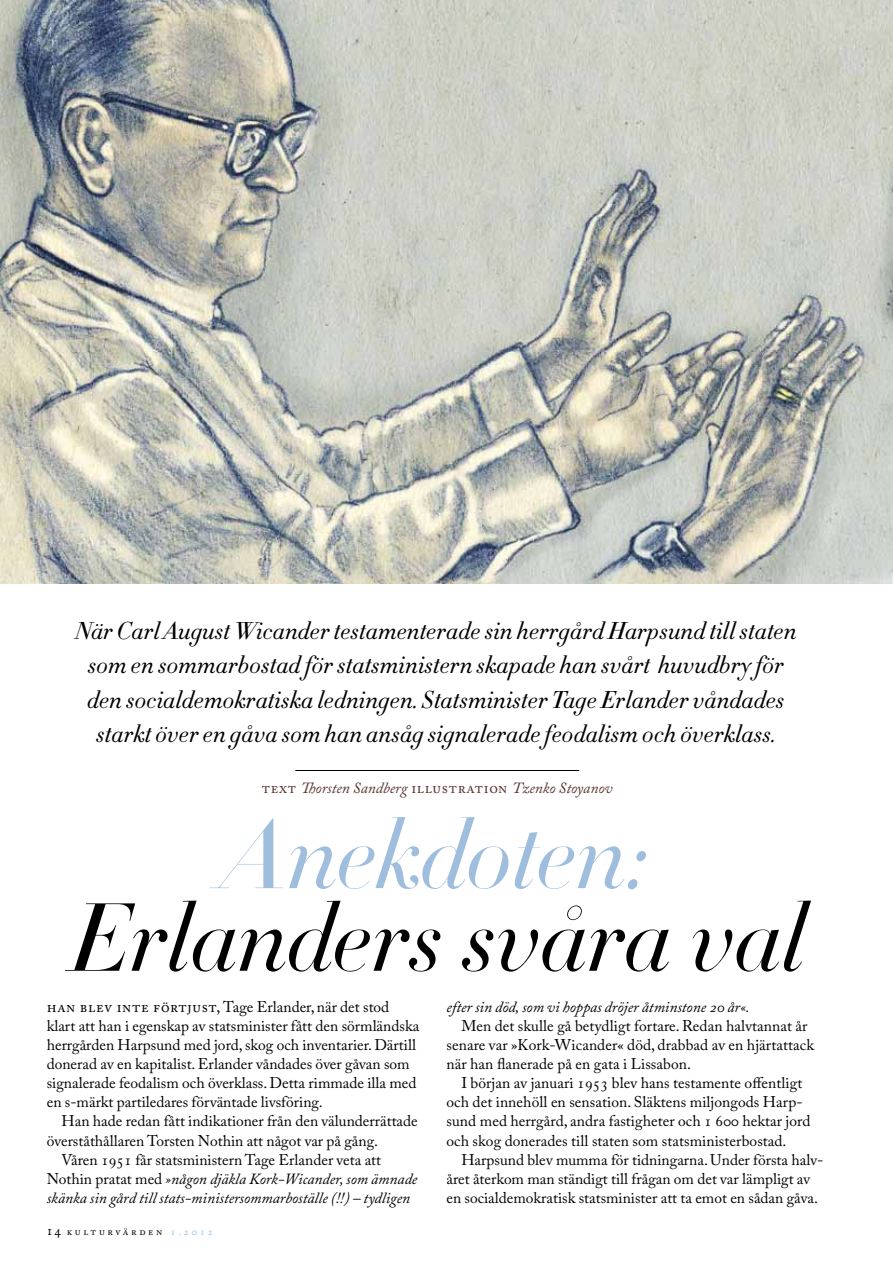
<style>
.page{position:relative;width:893px;height:1263px;background:#fff}
.page>*{position:absolute;margin:0;border:0;box-sizing:border-box;transform-origin:0 0}
.t1{font:96.3px "Didot HTF L64 Light Ital";color:#9fbedd}
.t2{font:94.95px "Didot I HTF Display Lg";color:#000}
.t3{font:italic 300 24px/34.5px "HTF Didot L06";color:#000;text-align:center}
.t4{font:15.45px/19px "Adobe Caslon Pro";color:#000}
.t5{font:italic 15.45px "Adobe Caslon Pro";color:#000}
.t6{font:italic 15.45px "Adobe Caslon Pro";color:#58322d}
.t7{font:10.5px "Adobe Caslon Pro";letter-spacing:.255em;color:#000}
.s1{font-style:normal}
.s2{font-family:"Didot HTF L64 Light Ital"}
.s3{font-size:14.25px}
.s4{color:#8fc4ee}
</style>
<div class="page">
<hr style="left:295px;top:770px;width:284px;height:1px;background:#000">
<img style="left:0;top:0;width:893px;height:584px">
<p class="t3" style="left:75px;top:613px;width:723px">När Carl August Wicander testamenterade sin herrgård Harpsund till staten som en sommarbostad för statsministern skapade han svårt huvudbry för den socialdemokratiska ledningen. Statsminister Tage Erlander våndades starkt över en gåva som han ansåg signalerade feodalism och överklass.</p>
<p class="t6" style="left:262px;top:778px;width:352px"><span class="s1">text</span> Thorsten Sandberg <span class="s1">illustration</span> Tzenko Stoyanov</p>
<h1 class="t1" style="left:225px;top:794px;width:428px">Anekdoten:</h1>
<h2 class="t2" style="left:70px;top:877px;width:736px">Erlanders svåra <span class="s2">val</span></h2>
<p class="t4" style="left:47px;top:997px;width:374px">han blev inte förtjust, Tage Erlander, när det stod klart att han i egenskap av statsminister fått den sörmländska herrgården Harpsund med jord, skog och inventarier. Därtill donerad av en kapitalist. Erlander våndades över gåvan som signalerade feodalism och överklass. Detta rimmade illa med en s-märkt partiledares förväntade livsföring.</p>
<p class="t4" style="left:62px;top:1111px;width:358px">Han hade redan fått indikationer från den välunderrättade</p>
<p class="t4" style="left:47px;top:1131px;width:333px">överståthållaren Torsten Nothin att något var på gång.</p>
<p class="t4" style="left:62px;top:1150px;width:321px">Våren 1951 får statsministern Tage Erlander veta att</p>
<p class="t5" style="left:47px;top:1169px;width:372px"><span class="s1">Nothin pratat med</span> »någon djäkla Kork-Wicander, som ämnade</p>
<p class="t5" style="left:47px;top:1188px;width:365px">skänka sin gård till stats-ministersommarboställe (!!) – tydligen</p>
<p class="t5" style="left:446px;top:998px;width:305px">efter sin död, som vi hoppas dröjer åtminstone 20 år«.</p>
<p class="t4" style="left:446px;top:1016px;width:369px;text-indent:15px">Men det skulle gå betydligt fortare. Redan halvtannat år senare var »Kork-Wicander« död, drabbad av en hjärtattack när han flanerade på en gata i Lissabon.</p>
<p class="t4" style="left:446px;top:1073px;width:365px;text-indent:15px">I början av januari 1953 blev hans testamente offentligt och det innehöll en sensation. Släktens miljongods Harp&shy;sund med herrgård, andra fastigheter och 1 600 hektar jord och skog donerades till staten som statsministerbostad.</p>
<p class="t4" style="left:446px;top:1150px;width:378px;text-indent:15px">Harpsund blev mumma för tidningarna. Under första halv&shy;året återkom man ständigt till frågan om det var lämpligt av en socialdemokratisk statsminister att ta emot en sådan gåva.</p>
<p class="t7" style="left:47px;top:1225px;width:168px"><span class="s3">14</span> kulturvärden <span class="s4">1.2012</span></p>
</div>
